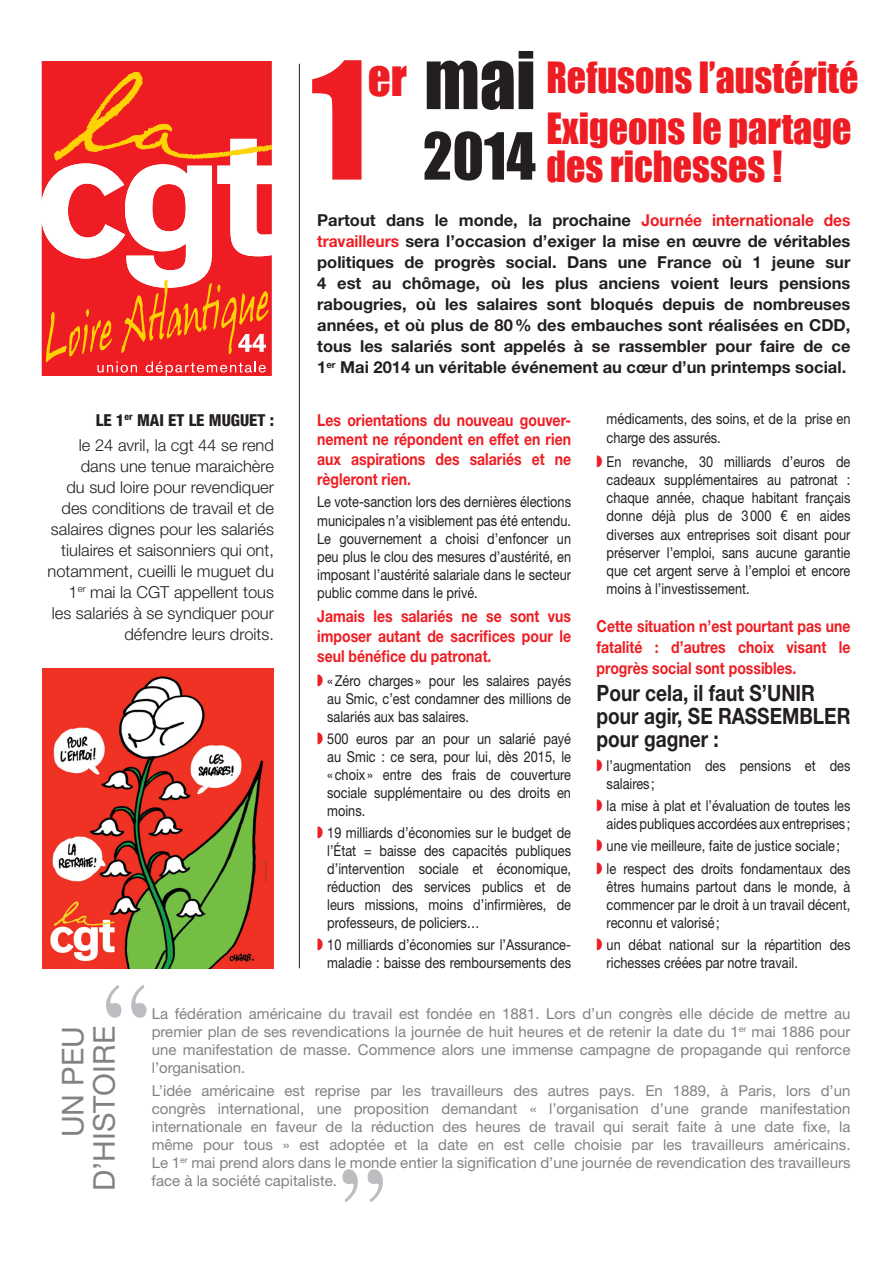
<style>
.page{position:relative;width:893px;height:1263px;background:#fff}
.page>*{position:absolute;margin:0;border:0;box-sizing:border-box;transform-origin:0 0}
.t1{font:151.05px "Impact";color:#ee1d23}
.t2{font:135px "Times";color:#bcbdc0;scale:.81 1}
.t3{font:73.5px "Impact";color:#231f20}
.t4{font:60px "Impact";color:#231f20}
.t5{font:46.2px "Impact";color:#ee1d23}
.t6{font:39.6px/51.2px "Impact";color:#ee1d23;scale:.96 1}
.t7{font:30px/31.5px "Helvetica Neue LT Std";color:#808285;text-align:right}
.t8{font:700 22.5px/22.6px "Helvetica Neue LT Std";color:#231f20;scale:.85 1}
.t9{font:700 16.5px/21px "Helvetica Neue LT Std";color:#231f20;text-align:justify}
.t10{font:700 16.5px/19.8px "Helvetica Neue LT Std";color:#ee1d23;text-align:justify;scale:.85 1}
.t11{font:300 16.5px/21px "Helvetica Neue LT Std";color:#231f20;text-align:right}
.t12{font:15px/18px "Helvetica Neue LT Std";color:#231f20;text-align:justify;scale:.85 1}
.t13{font:15px/18px "Helvetica Neue LT Std";color:#808285;text-align:justify}
.s1{font-weight:800;font-stretch:condensed}
.s2{color:#ee1d23}
</style>
<div class="page">
<img style="left:43px;top:668px;width:230px;height:300px">
<div style="left:42px;top:62px;width:230px;height:10px;background:#ee1d23"></div>
<svg style="left:42px;top:72px;width:230px;height:303px"></svg>
<hr style="left:299px;top:64px;width:1px;height:904px;background:#231f20">
<h3 class="t3" style="left:424px;top:23px;width:113px">mai</h3>
<h1 class="t1" style="left:311px;top:3px;width:58px">1</h1>
<h3 class="t5" style="left:368px;top:43px;width:41px">er</h3>
<h3 class="t6" style="left:546px;top:51px;width:326px">Refusons l’austérité<br>Exigeons le partage</h3>
<h3 class="t6" style="left:546px;top:140px;width:247px">des richesses !</h3>
<h3 class="t4" style="left:423px;top:110px;width:114px">2014</h3>
<p class="t11" style="left:79px;top:407px;width:197px;line-height:25.2px"><span class="s1">LE 1</span><sup>ER</sup> <span class="s1">MAI ET LE MUGUET :<br></span>le 24 avril, la cgt 44 se rend</p>
<p class="t11" style="left:48px;top:455px;width:228px">dans une tenue maraichère<br>du sud loire pour revendiquer des conditions de travail et de salaires dignes pour les salariés tiulaires et saisonniers qui ont, notamment, cueilli le muguet du<br>1<sup>er</sup> mai la CGT appellent tous les salariés à se syndiquer pour défendre leurs droits.</p>
<p class="t9" style="left:317px;top:209px;width:535px">Partout dans le monde, la prochaine <span class="s2">Journée internationale des travailleurs</span> sera l’occasion d’exiger la mise en œuvre de véritables politiques de progrès social. Dans une France où 1 jeune sur 4 est au chômage, où les plus anciens voient leurs pensions rabougries, où les salaires sont bloqués depuis de nombreuses années, et où plus de 80% des embauches sont réalisées en CDD, tous les salariés sont appelés à se rassembler pour faire de ce 1<sup>er</sup> Mai 2014 un véritable événement au cœur d’un printemps social.</p>
<p class="t10" style="left:317px;top:409px;width:300px">Les orientations du nouveau gouver&shy;nement ne répondent en effet en rien aux aspirations des salariés et ne règleront rien.</p>
<p class="t12" style="left:317px;top:493px;width:300px">Le vote-sanction lors des dernières élections municipales n’a visiblement pas été entendu.<br>Le gouvernement a choisi d’enfoncer un peu plus le clou des mesures d’austérité, en imposant l’austérité salariale dans le secteur public comme dans le privé.</p>
<p class="t10" style="left:317px;top:606px;width:300px">Jamais les salariés ne se sont vus imposer autant de sacrifices pour le seul bénéfice du patronat.</p>
<p class="t12" style="left:327px;top:671px;width:288px">«Zéro charges » pour les salaires payés au Smic, c’est condamner des millions de salariés aux bas salaires.</p>
<p class="t12" style="left:327px;top:729px;width:288px">500 euros par an pour un salarié payé au Smic : ce sera, pour lui, dès 2015, le «choix» entre des frais de couverture sociale supplémentaire ou des droits en moins.</p>
<p class="t12" style="left:327px;top:823px;width:288px">19 milliards d’économies sur le budget de l’État = baisse des capacités publiques d’intervention sociale et économique, réduction des services publics et de leurs missions, moins d’infirmières, de professeurs, de policiers…</p>
<p class="t12" style="left:327px;top:936px;width:288px">10 milliards d’économies sur l’Assurance&shy;maladie : baisse des remboursements des</p>
<p class="t12" style="left:607px;top:410px;width:288px">médicaments, des soins, et de la prise en charge des assurés.</p>
<p class="t12" style="left:607px;top:452px;width:288px">En revanche, 30 milliards d’euros de cadeaux supplémentaires au patronat : chaque année, chaque habitant français donne déjà plus de 3000 € en aides diverses aux entreprises soit disant pour préserver l’emploi, sans aucune garantie que cet argent serve à l’emploi et encore moins à l’investissement.</p>
<p class="t10" style="left:597px;top:615px;width:300px;line-height:21.1px">Cette situation n’est pourtant pas une fatalité : d’autres choix visant le progrès social sont possibles.</p>
<h3 class="t8" style="left:597px;top:681px;width:300px">Pour cela, il faut s’unir pour agir, se rassembler pour gagner :</h3>
<p class="t12" style="left:607px;top:756px;width:288px">l’augmentation des pensions et des salaires;</p>
<p class="t12" style="left:607px;top:797px;width:288px">la mise à plat et l’évaluation de toutes les aides publiques accordées aux entreprises;</p>
<p class="t12" style="left:607px;top:835px;width:288px;line-height:22px">une vie meilleure, faite de justice sociale; le respect des droits fondamentaux des</p>
<p class="t12" style="left:607px;top:877px;width:288px">êtres humains partout dans le monde, à commencer par le droit à un travail décent, reconnu et valorisé;</p>
<p class="t12" style="left:607px;top:935px;width:288px">un débat national sur la répartition des richesses créées par notre travail.</p>
<h2 class="t2" style="left:103px;top:904px;width:61px">“</h2>
<p class="t13" style="left:152px;top:1005px;width:700px">La fédération américaine du travail est fondée en 1881. Lors d’un congrès elle décide de mettre au premier plan de ses revendications la journée de huit heures et de retenir la date du 1<sup>er</sup> mai 1886 pour une manifestation de masse. Commence alors une immense campagne de propagande qui renforce l’organisation.</p>
<p class="t13" style="left:152px;top:1081px;width:700px">L’idée américaine est reprise par les travailleurs des autres pays. En 1889, à Paris, lors d’un congrès international, une proposition demandant « l’organisation d’une grande manifestation internationale en faveur de la réduction des heures de travail qui serait faite à une date fixe, la même pour tous » est adoptée et la date en est celle choisie par les travailleurs américains.<br>Le 1<sup>er</sup> mai prend alors dans le monde entier la signification d’une journée de revendication des travailleurs face à la société capitaliste.</p>
<h3 class="t7" style="left:57px;top:1191px;width:163px;rotate:-90deg">Un peu d’histoire</h3>
<h2 class="t2" style="left:386px;top:1283px;width:61px;rotate:-180deg">“</h2>
</div>
